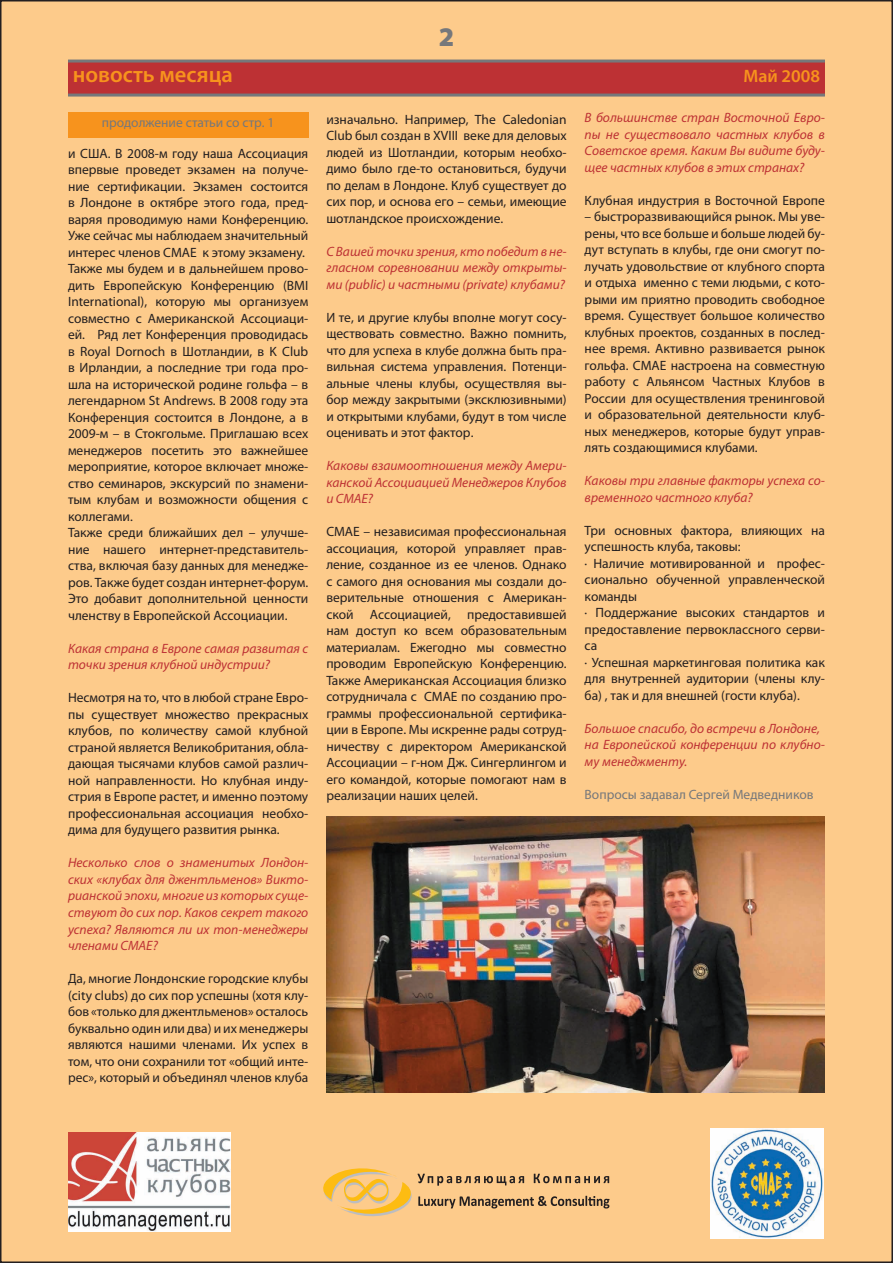
<style>
.page{position:relative;width:893px;height:1263px;background:#fff}
.page>*{position:absolute;margin:0;border:0;box-sizing:border-box;transform-origin:0 0}
.t1{font:900 27px "Myriad Pro";color:#76787b}
.t2{font:600 22.5px "Myriad Pro";color:#f7931d}
.t3{font:600 18px "Myriad Pro";color:#f7931d}
.t4{font:13.5px/16.5px "Myriad Pro";color:#231f20;text-align:justify}
.t5{font:italic 13.5px/16.5px "Myriad Pro";color:#bd3134;text-align:justify}
.t6{font:13.5px "Myriad Pro";color:#76787b}
</style>
<div class="page">
<div style="left:1px;top:1px;width:891px;height:1261px;background:#fdcb8b"></div>
<div style="left:68px;top:61px;width:757px;height:35px;background:#bd3134"></div>
<hr style="left:68px;top:60px;width:757px;height:3px;background:#76787b">
<hr style="left:68px;top:94px;width:757px;height:3px;background:#76787b">
<div style="left:68px;top:112px;width:240px;height:25px;background:#f7931d"></div>
<img style="left:68px;top:1133px;width:162px;height:98px">
<img style="left:711px;top:1128px;width:113px;height:110px">
<img style="left:326px;top:817px;width:499px;height:276px">
<svg style="left:323px;top:1168px;width:286px;height:49px"></svg>
<h1 class="t1" style="left:439px;top:21px;width:17px">2</h1>
<h2 class="t2" style="left:73px;top:62px;width:162px">новость месяца</h2>
<h3 class="t3" style="left:743px;top:66px;width:78px">Май 2008</h3>
<p class="t6" style="left:102px;top:115px;width:174px">продолжение статьи со стр. 1</p>
<p class="t5" style="left:585px;top:110px;width:242px">В большинстве стран Восточной Евро&shy;пы не существовало частных клубов в Советское время. Каким Вы видите буду&shy;щее частных клубов в этих странах?</p>
<p class="t4" style="left:585px;top:192px;width:242px">Клубная индустрия в Восточной Европе</p>
<p class="t4" style="left:585px;top:209px;width:242px">– быстроразвивающийся рынок. Мы уве&shy;рены, что все больше и больше людей бу&shy;дут вступать в клубы, где они смогут по&shy;лучать удовольствие от клубного спорта и отдыха именно с теми людьми, с кото&shy;рыми им приятно проводить свободное время. Существует большое количество клубных проектов, созданных в послед&shy;нее время. Активно развивается рынок гольфа. СMAE настроена на совместную работу с Альянсом Частных Клубов в России для осуществления тренинговой и образовательной деятельности клуб&shy;ных менеджеров, которые будут управ&shy;лять создающимися клубами.</p>
<p class="t5" style="left:585px;top:473px;width:242px">Каковы три главные факторы успеха со&shy;временного частного клуба?</p>
<p class="t4" style="left:585px;top:522px;width:242px;text-align:left">Три основных фактора, влияющих на успешность клуба, таковы:<br>· Наличие мотивированной и профес&shy;сионально обученной управленческой команды<br>· Поддержание высоких стандартов и предоставление первоклассного серви&shy;са<br>· Успешная маркетинговая политика как для внутренней аудитории (члены клу&shy;ба) , так и для внешней (гости клуба).</p>
<p class="t5" style="left:585px;top:720px;width:242px;text-align:left">Большое спасибо, до встречи в Лондоне, на Европейской конференции по клубно&shy;му менеджменту.</p>
<p class="t6" style="left:585px;top:787px;width:230px">Вопросы задавал Сергей Медведников</p>
<p class="t4" style="left:326px;top:111px;width:242px">изначально. Например, The Caledonian Club был создан в XVIII веке для деловых людей из Шотландии, которым необхо&shy;димо было где-то остановиться, будучи по делам в Лондоне. Клуб существует до сих пор, и основа его – семьи, имеющие шотландское происхождение.</p>
<p class="t5" style="left:326px;top:243px;width:242px">С Вашей точки зрения, кто победит в не&shy;гласном соревновании между открыты&shy;ми (public) и частными (private) клубами?</p>
<p class="t4" style="left:326px;top:309px;width:242px">И те, и другие клубы вполне могут сосу&shy;ществовать совместно. Важно помнить, что для успеха в клубе должна быть пра&shy;вильная система управления. Потенци&shy;альные члены клубы, осуществляя вы&shy;бор между закрытыми (эксклюзивными) и открытыми клубами, будут в том числе оценивать и этот фактор.</p>
<p class="t5" style="left:326px;top:458px;width:242px">Каковы взаимоотношения между Амери&shy;канской Ассоциацией Менеджеров Клубов и CMAE?</p>
<p class="t4" style="left:326px;top:524px;width:242px">CMAE – независимая профессиональная ассоциация, которой управляет прав&shy;ление, созданное из ее членов. Однако с самого дня основания мы создали до&shy;верительные отношения с Американ&shy;ской Ассоциацией, предоставившей нам доступ ко всем образовательным материалам. Ежегодно мы совместно проводим Европейскую Конференцию.<br>Также Американская Ассоциация близко сотрудничала с CMAE по созданию про&shy;граммы профессиональной сертифика&shy;ции в Европе. Мы искренне рады сотруд&shy;ничеству с директором Американской Ассоциации – г-ном Дж. Сингерлингом и его командой, которые помогают нам в реализации наших целей.</p>
<p class="t4" style="left:68px;top:145px;width:242px;text-align:left">и США. В 2008-м году наша Ассоциация впервые проведет экзамен на получе&shy;ние сертификации. Экзамен состоится в Лондоне в октябре этого года, пред&shy;варяя проводимую нами Конференцию.<br>Уже сейчас мы наблюдаем значительный интерес членов CMAE к этому экзамену.<br>Также мы будем и в дальнейшем прово&shy;дить Европейскую Конференцию (BMI International), которую мы организуем совместно с Американской Ассоциаци&shy;ей. Ряд лет Конференция проводидась в Royal Dornoch в Шотландии, в K Club в Ирландии, а последние три года про&shy;шла на исторической родине гольфа – в легендарном St Andrews. В 2008 году эта Конференция состоится в Лондоне, а в 2009-м – в Стокгольме. Приглашаю всех менеджеров посетить это важнейшее мероприятие, которое включает множе&shy;ство семинаров, экскурсий по знамени&shy;тым клубам и возможности общения с коллегами.<br>Также среди ближайших дел – улучше&shy;ние нашего интернет-представитель&shy;ства, включая базу данных для менедже&shy;ров. Также будет создан интернет-форум.<br>Это добавит дополнительной ценности членству в Европейской Ассоциации.</p>
<p class="t5" style="left:68px;top:640px;width:242px">Какая страна в Европе самая развитая с точки зрения клубной индустрии?</p>
<p class="t4" style="left:68px;top:690px;width:242px">Несмотря на то, что в любой стране Евро&shy;пы существует множество прекрасных клубов, по количеству самой клубной страной является Великобритания, обла&shy;дающая тысячами клубов самой различ&shy;ной направленности. Но клубная инду&shy;стрия в Европе растет, и именно поэтому профессиональная ассоциация необхо&shy;дима для будущего развития рынка.</p>
<p class="t5" style="left:68px;top:855px;width:242px">Несколько слов о знаменитых Лондон&shy;ских «клубах для джентльменов» Викто&shy;рианской эпохи, многие из которых суще&shy;ствуют до сих пор. Каков секрет такого успеха? Являются ли их топ-менеджеры членами CMAE?</p>
<p class="t4" style="left:68px;top:970px;width:242px">Да, многие Лондонские городские клубы (city clubs) до сих пор успешны (хотя клу&shy;бов «только для джентльменов» осталось буквально один или два) и их менеджеры являются нашими членами. Их успех в том, что они сохранили тот «общий инте&shy;рес», который и объединял членов клуба</p>
</div>
